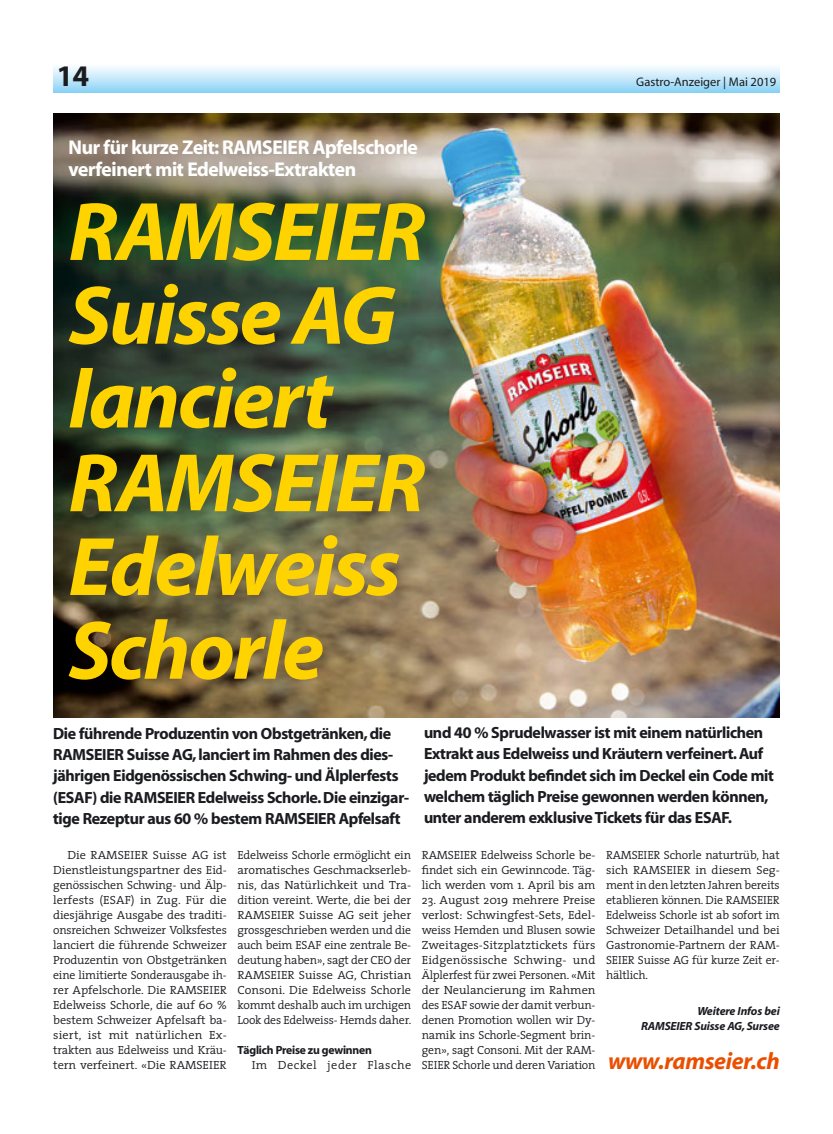
<style>
.page{position:relative;width:833px;height:1134px;background:#fff}
.page>*{position:absolute;margin:0;border:0;box-sizing:border-box;transform-origin:0 0}
.t1{font:italic 700 83.75px/83.8px "Myriad";letter-spacing:-.025em;color:#ffd300}
.t2{font:30px "Myriad Headline";color:#1b1c20}
.t3{font:italic 700 23.75px "Myriad";letter-spacing:-.015em;color:#ea4f00}
.t4{font:20px/22.5px "Myriad Headline";letter-spacing:-.015em;color:#fff}
.t5{font:16.25px/21.2px "Myriad Headline";letter-spacing:-.015em;color:#1b1c20}
.t6{font:12.5px "Myriad";color:#1b1c20}
.t7{font:300 11.88px/15px "The Serif";letter-spacing:-.015em;color:#1b1c20;text-align:justify;scale:1.04 1}
.t8{font:300 11.88px/15px "The Serif";letter-spacing:-.015em;color:#1b1c20;text-align:justify}
.t9{font:italic 700 11.88px/15px "Myriad";letter-spacing:-.015em;color:#1b1c20;text-align:right}
.t10{font:11.88px "Myriad Headline";letter-spacing:-.015em;color:#1b1c20}
.t11{font:300 11.88px "The Serif";letter-spacing:.04em;color:#1b1c20;scale:1.04 1}
</style>
<div class="page">
<img style="left:53px;top:113px;width:727px;height:605px">
<div style="left:53px;top:64px;width:727px;height:28px;background:linear-gradient(to bottom,#fff,#92d5f5)"></div>
<h2 class="t2" style="left:57px;top:65px;width:34px">14</h2>
<p class="t6" style="left:636px;top:77px;width:142px">Gastro-Anzeiger | Mai 2019</p>
<h3 class="t4" style="left:69px;top:137px;width:351px">Nur für kurze Zeit: RAMSEIER Apfelschorle verfeinert mit Edelweiss-Extrakten</h3>
<h1 class="t1" style="left:69px;top:197px;width:358px">RAMSEIER<br>Suisse AG lanciert<br>RAMSEIER<br>Edelweiss<br>Schorle</h1>
<p class="t5" style="left:53px;top:724px;width:357px">Die führende Produzentin von Obstgetränken, die RAMSEIER Suisse AG, lanciert im Rahmen des dies&shy;jährigen Eidgenössischen Schwing- und Älplerfests (ESAF) die RAMSEIER Edelweiss Schorle. Die einzigar&shy;tige Rezeptur aus 60 % bestem RAMSEIER Apfelsaft</p>
<p class="t5" style="left:424px;top:723px;width:351px">und 40 % Sprudelwasser ist mit einem natürlichen Extrakt aus Edelweiss und Kräutern verfeinert. Auf jedem Produkt befindet sich im Deckel ein Code mit welchem täglich Preise gewonnen werden können, unter anderem exklusive Tickets für das ESAF.</p>
<p class="t7" style="left:53px;top:848px;width:169px;text-indent:14px">Die RAMSEIER Suisse AG ist Dienstleistungspartner des Eid&shy;genössischen Schwing- und Älp&shy;lerfests (ESAF) in Zug. Für die diesjährige Ausgabe des traditi&shy;onsreichen Schweizer Volksfestes lanciert die führende Schweizer Produzentin von Obstgetränken eine limitierte Sonderausgabe ih&shy;rer Apfelschorle. Die RAMSEIER Edelweiss Schorle, die auf 60 % bestem Schweizer Apfelsaft ba&shy;siert, ist mit natürlichen Ex&shy;trakten aus Edelweiss und Kräu&shy;tern verfeinert. «Die RAMSEIER</p>
<p class="t8" style="left:237px;top:848px;width:175px">Edelweiss Schorle ermöglicht ein aromatisches Geschmackserleb&shy;nis, das Natürlichkeit und Tra&shy;dition vereint. Werte, die bei der RAMSEIER Suisse AG seit jeher grossgeschrieben werden und die auch beim ESAF eine zentrale Be&shy;deutung haben», sagt der CEO der RAMSEIER Suisse AG, Christian Consoni. Die Edelweiss Schorle kommt deshalb auch im urchigen Look des Edelweiss- Hemds daher.</p>
<p class="t10" style="left:237px;top:1045px;width:136px">Täglich Preise zu gewinnen</p>
<p class="t11" style="left:252px;top:1060px;width:155px">Im Deckel jeder Flasche</p>
<p class="t8" style="left:422px;top:848px;width:175px">RAMSEIER Edelweiss Schorle be&shy;findet sich ein Gewinncode. Täg&shy;lich werden vom 1. April bis am</p>
<p class="t7" style="left:422px;top:893px;width:169px">23. August 2019 mehrere Preise verlost: Schwingfest-Sets, Edel&shy;weiss Hemden und Blusen sowie Zweitages-Sitzplatztickets fürs Eidgenössische Schwing- und Älplerfest für zwei Personen. «Mit der Neulancierung im Rahmen des ESAF sowie der damit verbun&shy;denen Promotion wollen wir Dy&shy;namik ins Schorle-Segment brin&shy;gen», sagt Consoni. Mit der RAM-SEIER Schorle und deren Variation</p>
<p class="t8" style="left:606px;top:848px;width:175px">RAMSEIER Schorle naturtrüb, hat sich RAMSEIER in diesem Seg&shy;ment in den letzten Jahren bereits etablieren können. Die RAMSEIER Edelweiss Schorle ist ab sofort im Schweizer Detailhandel und bei Gastronomie-Partnern der RAM-SEIER Suisse AG für kurze Zeit er&shy;hältlich.</p>
<p class="t9" style="left:641px;top:1004px;width:140px">Weitere Infos bei<br>RAMSEIER Suisse AG, Sursee</p>
<h3 class="t3" style="left:608px;top:1052px;width:173px">www.ramseier.ch</h3>
</div>
